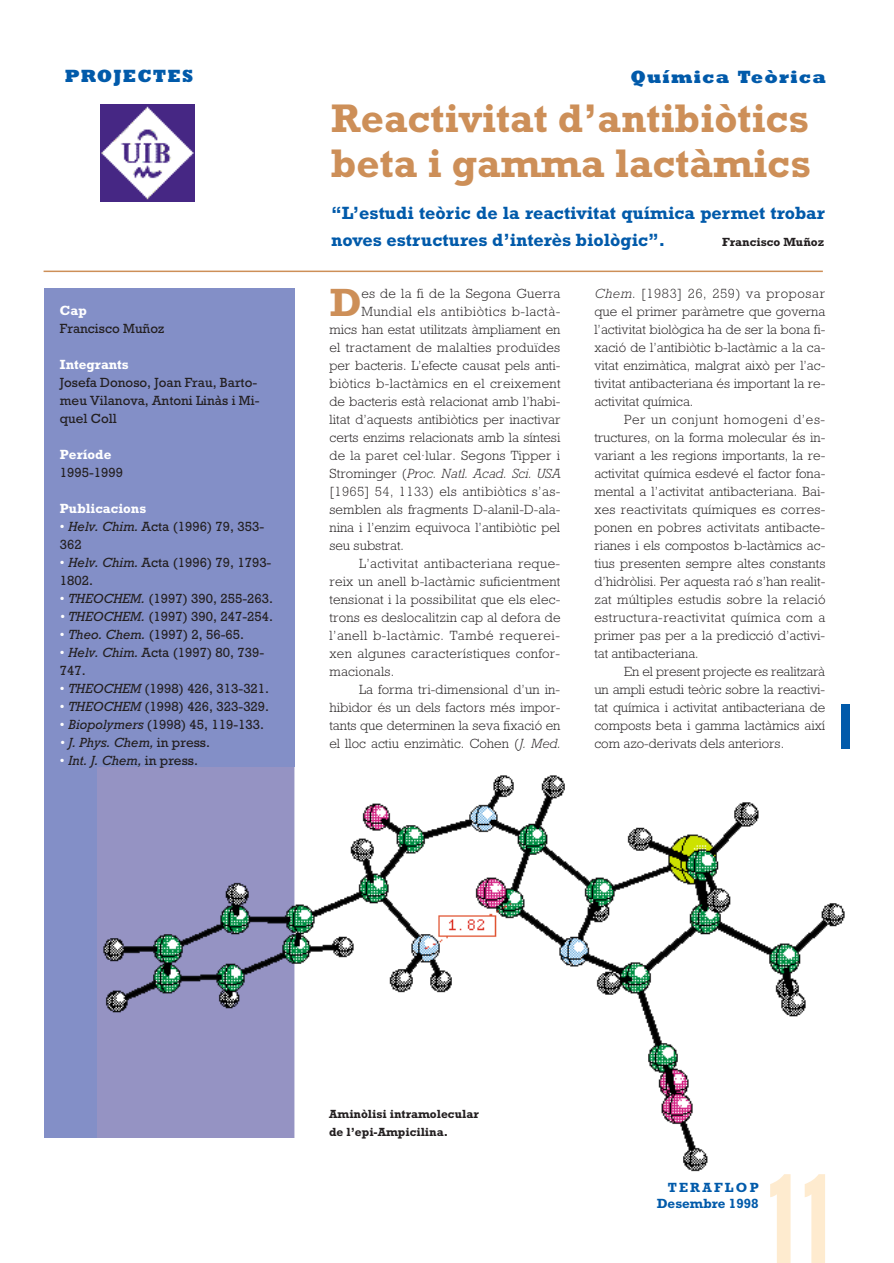
<style>
.page{position:relative;width:894px;height:1263px;background:#fff}
.page>*{position:absolute;margin:0;border:0;box-sizing:border-box;transform-origin:0 0}
.t1{font:700 40.5px/45px "Rockwell";color:#cd8f58}
.t2{font:700 39.9px "Rockwell";color:#cd8f58}
.t3{font:700 18px/27px "Rockwell";color:#015aaa}
.t4{font:800 18px "Rockwell";letter-spacing:.06em;color:#015aaa}
.t5{font:300 13.5px/18px "Rockwell";letter-spacing:.005em;color:#231f20;text-align:justify}
.t6{font:13.5px/18px "Rockwell";color:#231f20}
.t7{font:300 13.5px "Rockwell";letter-spacing:.025em;color:#231f20}
.t8{font:300 13.5px "Rockwell";letter-spacing:.03em;color:#231f20}
.t9{font:300 13.5px "Rockwell";letter-spacing:.04em;color:#231f20}
.t10{font:italic 13.5px "Rockwell";color:#231f20}
.t11{font:italic 300 13.5px "Rockwell";letter-spacing:.005em;color:#231f20}
.t12{font:700 13.5px "Rockwell";color:#fff}
.t13{font:700 13.5px/16.2px "M Rockwell";color:#015aaa;text-align:right}
.t14{font:700 12px/18px "Rockwell";color:#231f20}
.s1{color:#fff}
.s2{font-style:italic}
.s3{font-style:italic;color:#fff}
.s4{font-style:normal}
.s5{font-style:normal;color:#fff}
</style>
<div class="page">
<svg style="left:770px;top:1174px;width:21px;height:89px"></svg>
<svg style="left:805px;top:1174px;width:20px;height:89px"></svg>
<div style="left:842px;top:704px;width:8px;height:44px;background:#015aaa"></div>
<div style="left:44px;top:288px;width:251px;height:873px;background:#838fc7"></div>
<img style="left:100px;top:104px;width:95px;height:98px">
<img style="left:98px;top:768px;width:747px;height:404px">
<div style="left:38px;top:1139px;width:306px;height:82px;background:#fff"></div>
<hr style="left:44px;top:271px;width:779px;height:1px;background:#cd8f58">
<h3 class="t4" style="left:65px;top:70px;width:130px">PROJECTES</h3>
<h3 class="t4" style="left:631px;top:71px;width:197px">Química Teòrica</h3>
<p class="t12" style="left:60px;top:306px;width:28px">Cap</p>
<p class="t6" style="left:60px;top:321px;width:106px">Francisco Muñoz</p>
<p class="t12" style="left:60px;top:360px;width:70px">Integrants</p>
<p class="t6" style="left:60px;top:375px;width:201px">Josefa Donoso, Joan Frau, Barto&shy;meu Vilanova, Antoni Linàs i Mi&shy;quel Coll</p>
<p class="t12" style="left:60px;top:450px;width:53px">Període</p>
<p class="t6" style="left:60px;top:465px;width:65px">1995-1999</p>
<p class="t12" style="left:60px;top:504px;width:88px">Publicacions</p>
<p class="t6" style="left:60px;top:519px;width:206px"><span class="s1">•</span> <span class="s2">Helv. Chim.</span> Acta (1996) 79, 353-<br>362</p>
<p class="t6" style="left:60px;top:555px;width:213px"><span class="s1">•</span> <span class="s2">Helv. Chim.</span> Acta (1996) 79, 1793-<br>1802.</p>
<p class="t6" style="left:60px;top:591px;width:215px"><span class="s1">•</span> <span class="s2">THEOCHEM.</span> (1997) 390, 255-263.</p>
<p class="t6" style="left:60px;top:609px;width:215px"><span class="s3">•</span> <span class="s2">THEOCHEM.</span> (1997) 390, 247-254.</p>
<p class="t6" style="left:60px;top:627px;width:186px"><span class="s1">•</span> <span class="s2">Theo. Chem.</span> (1997) 2, 56-65.</p>
<p class="t6" style="left:60px;top:645px;width:206px"><span class="s1">•</span> <span class="s2">Helv. Chim.</span> Acta (1997) 80, 739-<br>747.</p>
<p class="t6" style="left:60px;top:681px;width:211px"><span class="s1">•</span> <span class="s2">THEOCHEM</span> (1998) 426, 313-321.</p>
<p class="t6" style="left:60px;top:699px;width:211px"><span class="s1">•</span> <span class="s2">THEOCHEM</span> (1998) 426, 323-329.</p>
<p class="t6" style="left:60px;top:717px;width:206px"><span class="s1">•</span> <span class="s2">Biopolymers</span> (1998) 45, 119-133.</p>
<p class="t10" style="left:60px;top:738px;width:152px"><span class="s1">•</span> J. Phys. Chem, <span class="s4">in press.</span></p>
<p class="t10" style="left:60px;top:756px;width:140px"><span class="s5">•</span> Int. J. Chem, <span class="s4">in press.</span></p>
<h1 class="t1" style="left:331px;top:100px;width:481px">Reactivitat d’antibiòtics beta i gamma lactàmics</h1>
<h3 class="t3" style="left:331px;top:201px;width:495px">“L’estudi teòric de la reactivitat química permet trobar noves estructures d’interès biològic”.</h3>
<p class="t14" style="left:722px;top:234px;width:104px">Francisco Muñoz</p>
<h2 class="t2" style="left:329px;top:289px;width:34px">D</h2>
<p class="t5" style="left:361px;top:286px;width:201px">es de la fi de la Segona Guerra</p>
<p class="t9" style="left:361px;top:307px;width:201px">Mundial els antibiòtics b-lactà-</p>
<p class="t5" style="left:329px;top:322px;width:232px">mics han estat utilitzats àmpliament en</p>
<p class="t5" style="left:329px;top:340px;width:232px">el tractament de malalties produïdes</p>
<p class="t5" style="left:329px;top:358px;width:232px">per bacteris. L’efecte causat pels anti-</p>
<p class="t7" style="left:329px;top:379px;width:233px">biòtics b-lactàmics en el creixement</p>
<p class="t5" style="left:329px;top:394px;width:232px">de bacteris està relacionat amb l’habi-</p>
<p class="t5" style="left:329px;top:412px;width:233px">litat d’aquests antibiòtics per inactivar</p>
<p class="t5" style="left:329px;top:430px;width:232px">certs enzims relacionats amb la síntesi</p>
<p class="t5" style="left:329px;top:448px;width:232px">de la paret cel·lular. Segons Tipper i</p>
<p class="t11" style="left:329px;top:469px;width:232px"><span class="s4">Strominger (</span>Proc. Natl. Acad. Sci. USA</p>
<p class="t8" style="left:329px;top:487px;width:233px">[1965] 54, 1133) els antibiòtics s’as-</p>
<p class="t5" style="left:329px;top:502px;width:233px">semblen als fragments D-alanil-D-ala-</p>
<p class="t5" style="left:329px;top:520px;width:232px">nina i l’enzim equivoca l’antibiòtic pel</p>
<p class="t5" style="left:329px;top:538px;width:76px">seu substrat.</p>
<p class="t8" style="left:359px;top:559px;width:202px">L’activitat antibacteriana reque-</p>
<p class="t5" style="left:329px;top:574px;width:233px">reix un anell b-lactàmic suficientment</p>
<p class="t5" style="left:329px;top:592px;width:233px">tensionat i la possibilitat que els elec-</p>
<p class="t5" style="left:329px;top:610px;width:232px">trons es deslocalitzin cap al defora de</p>
<p class="t9" style="left:329px;top:631px;width:232px">l’anell b-lactàmic. També requerei-</p>
<p class="t7" style="left:329px;top:649px;width:232px">xen algunes característiques confor-</p>
<p class="t5" style="left:329px;top:664px;width:66px">macionals.</p>
<p class="t5" style="left:359px;top:682px;width:203px">La forma tri-dimensional d’un in-</p>
<p class="t5" style="left:329px;top:700px;width:232px">hibidor és un dels factors més impor-</p>
<p class="t5" style="left:329px;top:718px;width:232px">tants que determinen la seva fixació en</p>
<p class="t5" style="left:329px;top:736px;width:232px">el lloc actiu enzimàtic. Cohen (<span class="s2">J. Med.</span></p>
<p class="t5" style="left:594px;top:286px;width:232px"><span class="s2">Chem</span>. [1983] 26, 259) va proposar que el primer paràmetre que governa l’activitat biològica ha de ser la bona fi&shy;xació de l’antibiòtic b-lactàmic a la ca&shy;vitat enzimàtica, malgrat això per l’ac&shy;tivitat antibacteriana és important la re&shy;activitat química.</p>
<p class="t5" style="left:594px;top:412px;width:233px;text-indent:30px">Per un conjunt homogeni d’es&shy;tructures, on la forma molecular és in&shy;variant a les regions importants, la re&shy;activitat química esdevé el factor fona&shy;mental a l’activitat antibacteriana. Bai&shy;xes reactivitats químiques es corres&shy;ponen en pobres activitats antibacte&shy;rianes i els compostos b-lactàmics ac&shy;tius presenten sempre altes constants d’hidròlisi. Per aquesta raó s’han realit&shy;zat múltiples estudis sobre la relació estructura-reactivitat química com a primer pas per a la predicció d’activi&shy;tat antibacteriana.</p>
<p class="t5" style="left:594px;top:664px;width:232px;text-indent:30px">En el present projecte es realitzarà un ampli estudi teòric sobre la reactivi&shy;tat química i activitat antibacteriana de composts beta i gamma lactàmics així com azo-derivats dels anteriors.</p>
<p class="t14" style="left:329px;top:1106px;width:151px">Aminòlisi intramolecular de l’epi-Ampicilina.</p>
<p class="t13" style="left:657px;top:1180px;width:103px">TERAFLOP<br>Desembre 1998</p>
</div>
